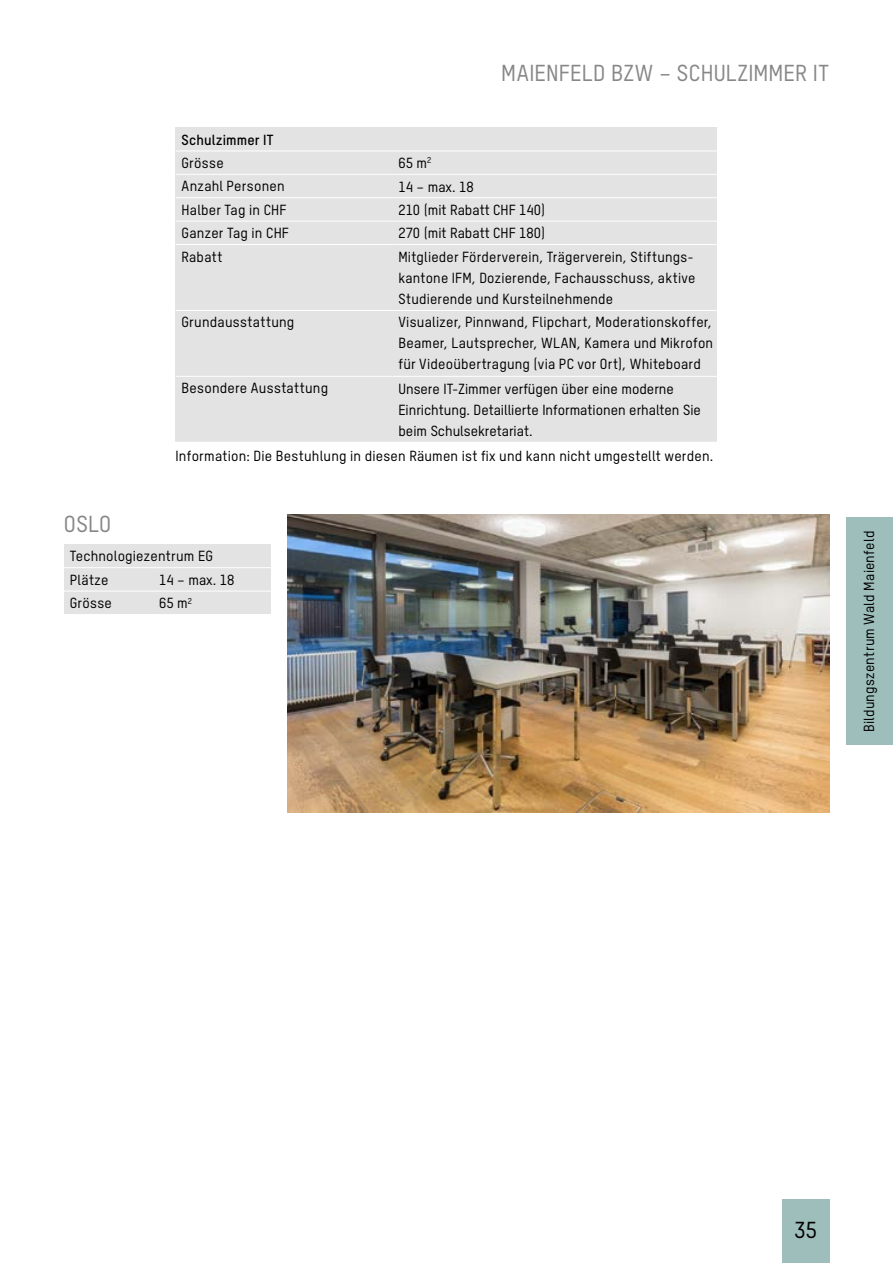
<style>
.page{position:relative;width:893px;height:1263px;background:#fff}
.page>*{position:absolute;margin:0;border:0;box-sizing:border-box;transform-origin:0 0}
.t1{font:22.5px "T Star Medium";letter-spacing:.015em;color:#878787}
.t2{font:22.5px "T Star Medium";color:#000}
.t3{font:14.25px/21px "T Star Medium";letter-spacing:.01em;color:#000}
.t4{font:14.25px "T Star Bold";letter-spacing:.015em;color:#000}
</style>
<div class="page">
<div style="left:782px;top:1199px;width:47px;height:64px;background:#9dbebb"></div>
<div style="left:846px;top:518px;width:47px;height:227px;background:#9dbebb"></div>
<img style="left:287px;top:514px;width:542px;height:298px">
<div style="left:64px;top:544px;width:206px;height:70px;background:#e3e3e3"></div>
<hr style="left:64px;top:591px;width:89px;height:1px;background:#fff">
<hr style="left:153px;top:591px;width:119px;height:1px;background:#fff">
<hr style="left:64px;top:567px;width:89px;height:1px;background:#fff">
<hr style="left:153px;top:567px;width:119px;height:1px;background:#fff">
<div style="left:176px;top:128px;width:541px;height:314px;background:#e3e3e3"></div>
<hr style="left:176px;top:174px;width:216px;height:1px;background:#fff">
<hr style="left:392px;top:174px;width:328px;height:1px;background:#fff">
<hr style="left:176px;top:197px;width:216px;height:1px;background:#fff">
<hr style="left:392px;top:197px;width:328px;height:1px;background:#fff">
<hr style="left:176px;top:221px;width:216px;height:1px;background:#fff">
<hr style="left:392px;top:221px;width:328px;height:1px;background:#fff">
<hr style="left:176px;top:244px;width:216px;height:1px;background:#fff">
<hr style="left:392px;top:244px;width:328px;height:1px;background:#fff">
<hr style="left:176px;top:310px;width:216px;height:1px;background:#fff">
<hr style="left:392px;top:310px;width:328px;height:1px;background:#fff">
<hr style="left:176px;top:376px;width:216px;height:1px;background:#fff">
<hr style="left:392px;top:376px;width:328px;height:1px;background:#fff">
<hr style="left:176px;top:151px;width:216px;height:1px;background:#fff">
<hr style="left:392px;top:151px;width:328px;height:1px;background:#fff">
<h1 class="t1" style="left:501px;top:59px;width:329px">MAIENFELD BZW – SCHULZIMMER IT</h1>
<p class="t4" style="left:182px;top:131px;width:94px">Schulzimmer IT</p>
<p class="t3" style="left:182px;top:152px;width:44px">Grösse</p>
<p class="t3" style="left:398px;top:152px;width:34px">65 m<sup>2</sup></p>
<p class="t3" style="left:182px;top:175px;width:105px">Anzahl Personen</p>
<p class="t3" style="left:398px;top:176px;width:77px">14 – max. 18</p>
<p class="t3" style="left:182px;top:199px;width:106px">Halber Tag in CHF</p>
<p class="t3" style="left:398px;top:199px;width:148px">210 (mit Rabatt CHF 140)</p>
<p class="t3" style="left:182px;top:222px;width:109px">Ganzer Tag in CHF</p>
<p class="t3" style="left:398px;top:222px;width:148px">270 (mit Rabatt CHF 180)</p>
<p class="t3" style="left:182px;top:246px;width:42px">Rabatt</p>
<p class="t3" style="left:398px;top:246px;width:299px">Mitglieder Förderverein, Trägerverein, Stiftungs&shy;kantone IFM, Dozierende, Fachausschuss, aktive<br>Studierende und Kursteilnehmende</p>
<p class="t3" style="left:182px;top:312px;width:114px">Grundausstattung</p>
<p class="t3" style="left:398px;top:312px;width:316px;text-align:justify">Visualizer, Pinnwand, Flipchart, Moderationskoffer, Beamer, Lautsprecher, WLAN, Kamera und Mikrofon für Videoübertragung (via PC vor Ort), Whiteboard</p>
<p class="t3" style="left:182px;top:377px;width:148px">Besondere Ausstattung</p>
<p class="t3" style="left:398px;top:378px;width:304px">Unsere IT-Zimmer verfügen über eine moderne<br>Einrichtung. Detaillierte Informationen erhalten Sie beim Schulsekretariat.</p>
<p class="t3" style="left:176px;top:445px;width:539px">Information: Die Bestuhlung in diesen Räumen ist fix und kann nicht umgestellt werden.</p>
<h1 class="t1" style="left:64px;top:510px;width:49px">OSLO</h1>
<p class="t3" style="left:70px;top:544px;width:145px;line-height:23.4px">Technologiezentrum EG<br>Plätze</p>
<p class="t3" style="left:159px;top:569px;width:77px">14 – max. 18</p>
<p class="t3" style="left:70px;top:592px;width:44px">Grösse</p>
<p class="t3" style="left:159px;top:592px;width:34px">65 m<sup>2</sup></p>
<p class="t3" style="left:858px;top:732px;width:203px;rotate:-90deg">Bildungszentrum Wald Maienfeld</p>
<h1 class="t2" style="left:794px;top:1216px;width:24px">35</h1>
</div>
